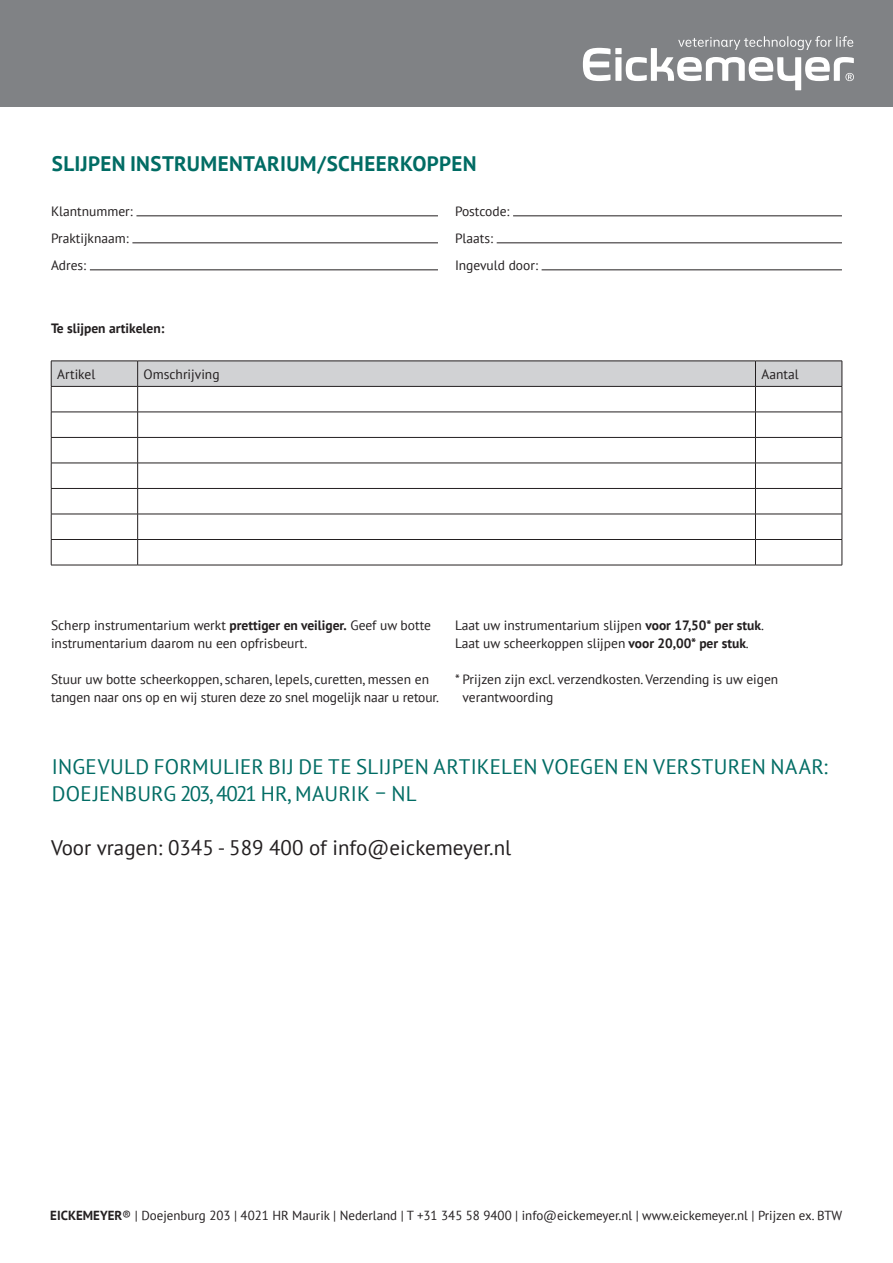
<style>
.page{position:relative;width:893px;height:1263px;background:#fff}
.page>*{position:absolute;margin:0;border:0;box-sizing:border-box;transform-origin:0 0}
.t1{font:21px/27px "PT Sans";letter-spacing:.01em;color:#006c64}
.t2{font:21px "PT Sans";color:#231f20}
.t3{font:700 21px "PT Sans";letter-spacing:.015em;color:#006c64}
.t4{font:13.5px/27px "PT Sans";color:#231f20}
.t5{font:700 13.5px "PT Sans";color:#231f20}
.t6{font:13.05px "PT Sans";color:#231f20}
.s1{font-weight:700}
</style>
<div class="page">
<div style="left:0;top:0;width:893px;height:106px;background:#808285"></div>
<svg style="left:583px;top:36px;width:271px;height:54px"></svg>
<hr style="left:136px;top:216px;width:302px;height:1px;background:#231f20">
<hr style="left:132px;top:243px;width:306px;height:1px;background:#231f20">
<hr style="left:90px;top:270px;width:348px;height:1px;background:#231f20">
<hr style="left:513px;top:216px;width:329px;height:1px;background:#231f20">
<hr style="left:497px;top:243px;width:345px;height:1px;background:#231f20">
<hr style="left:542px;top:270px;width:300px;height:1px;background:#231f20">
<svg style="left:51px;top:361px;width:792px;height:204px"></svg>
<hr style="left:51px;top:565px;width:87px;height:1px;background:#231f20">
<hr style="left:138px;top:565px;width:617px;height:1px;background:#231f20">
<hr style="left:755px;top:565px;width:87px;height:1px;background:#231f20">
<h1 class="t3" style="left:52px;top:150px;width:426px">SLIJPEN INSTRUMENTARIUM/SCHEERKOPPEN</h1>
<p class="t4" style="left:51px;top:197px;width:83px">Klantnummer:<br>Praktijknaam:<br>Adres:</p>
<p class="t4" style="left:455px;top:197px;width:84px">Postcode:<br>Plaats:<br>Ingevuld door:</p>
<p class="t5" style="left:51px;top:319px;width:115px">Te slijpen artikelen:</p>
<p class="t4" style="left:57px;top:360px;width:40px">Artikel</p>
<p class="t4" style="left:144px;top:360px;width:77px">Omschrijving</p>
<p class="t4" style="left:761px;top:360px;width:39px">Aantal</p>
<p class="t4" style="left:51px;top:616px;width:381px;line-height:18px">Scherp instrumentarium werkt <span class="s1">prettiger en veiliger.</span> Geef uw botte instrumentarium daarom nu een opfrisbeurt.</p>
<p class="t4" style="left:51px;top:670px;width:390px;line-height:18px">Stuur uw botte scheerkoppen, scharen, lepels, curetten, messen en tangen naar ons op en wij sturen deze zo snel mogelijk naar u retour.</p>
<p class="t4" style="left:455px;top:616px;width:311px;line-height:18px">Laat uw instrumentarium slijpen <span class="s1">voor 17,50* per stuk</span>.<br>Laat uw scheerkoppen slijpen <span class="s1">voor 20,00* per stuk</span>.</p>
<p class="t4" style="left:462px;top:670px;width:317px;line-height:18px;text-indent:-8px">* Prijzen zijn excl. verzendkosten. Verzending is uw eigen verantwoording</p>
<h1 class="t1" style="left:52px;top:753px;width:777px">INGEVULD FORMULIER BIJ DE TE SLIJPEN ARTIKELEN VOEGEN EN VERSTUREN NAAR:<br>DOEJENBURG 203, 4021 HR, MAURIK – NL</h1>
<h1 class="t2" style="left:51px;top:834px;width:462px">Voor vragen: 0345 - 589 400 of info@eickemeyer.nl</h1>
<p class="t6" style="left:50px;top:1207px;width:793px"><span class="s1">EICKEMEYER</span>® | Doejenburg 203 | 4021 HR Maurik | Nederland | T +31 345 58 9400 | info@eickemeyer.nl | www.eickemeyer.nl | Prijzen ex. BTW</p>
</div>
